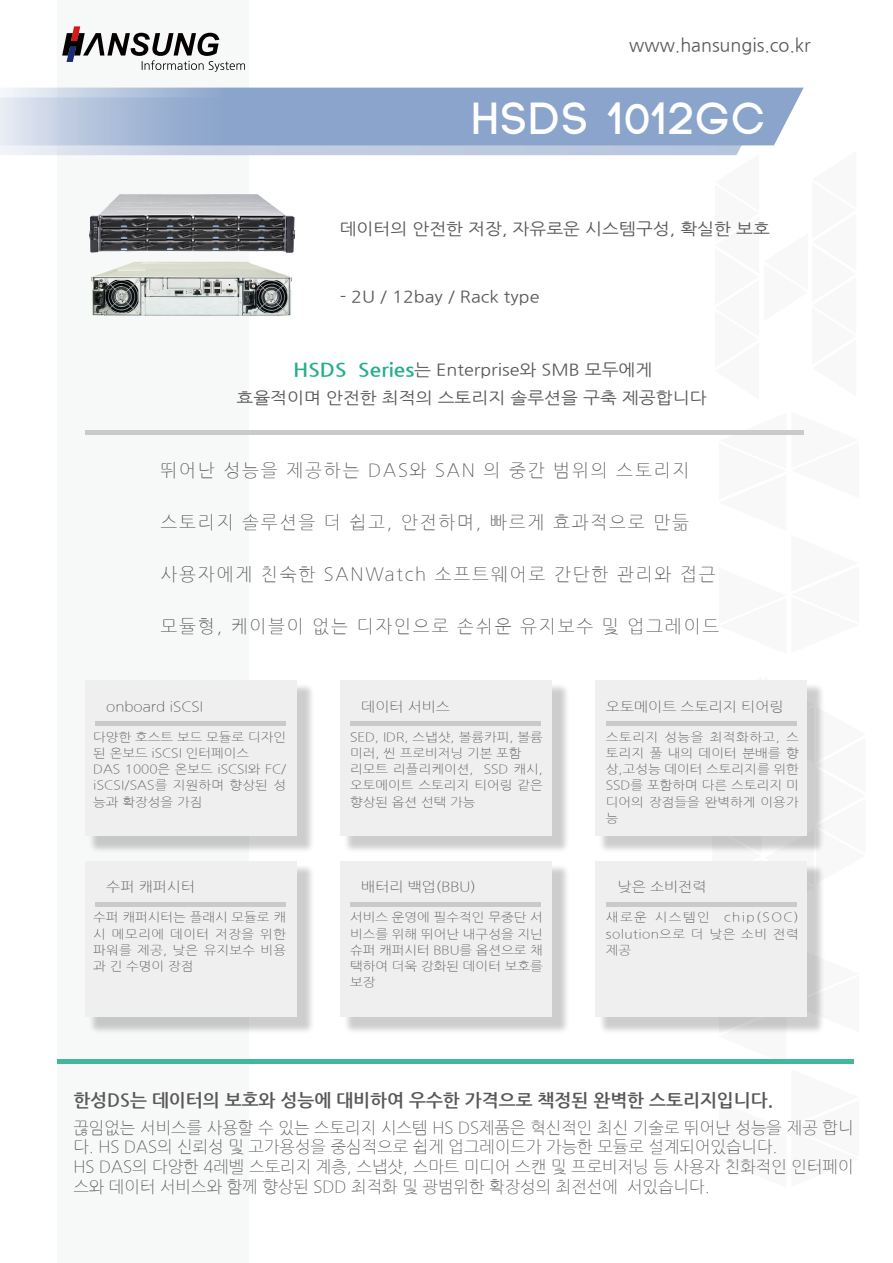
<style>
.page{position:relative;width:893px;height:1263px;background:#fff}
.page>*{position:absolute;margin:0;border:0;box-sizing:border-box;transform-origin:0 0}
.t1{font:700 45px "Code";letter-spacing:.075em;color:#fff}
.t2{font:300 18px "Nanum Gothic";letter-spacing:.1em;color:#595757}
.t3{font:700 18px "Nanum Gothic";color:#595757}
.t4{font:18px "Nanum Gothic";color:#595757}
.t5{font:300 16.5px/19.8px "Nanum Gothic";color:#595757}
.t6{font:16.2px/27.9px "Nanum Gothic";color:#595757;text-align:center;scale:1.11 1}
.t7{font:300 13.5px "Nanum Gothic";color:#595757;scale:1.11 1}
.t8{font:300 12.15px/16.2px "Nanum Gothic";color:#595757;text-align:justify;scale:1.11 1}
.s1{font-weight:700;font-size:18.9px;color:#24ae8d}
</style>
<div class="page">
<div style="left:57px;top:0;width:192px;height:1263px;background:#f7f8f8"></div>
<svg style="left:0;top:145px;width:774px;height:94px"></svg>
<svg style="left:0;top:88px;width:804px;height:57px;background:#97aed0"></svg>
<img style="left:90px;top:192px;width:204px;height:61px">
<img style="left:91px;top:261px;width:201px;height:55px">
<hr style="left:85px;top:431px;width:719px;height:4px;background:#c9caca">
<hr style="left:57px;top:1059px;width:797px;height:4px;background:#41b79b">
<div style="left:87px;top:683px;width:228px;height:171px;background:#000;opacity:.2"></div>
<div style="left:85px;top:680px;width:212px;height:156px;background:#efefef"></div>
<div style="left:87px;top:864px;width:228px;height:171px;background:#000;opacity:.2"></div>
<div style="left:85px;top:861px;width:212px;height:155px;background:#efefef"></div>
<div style="left:343px;top:683px;width:227px;height:171px;background:#000;opacity:.2"></div>
<div style="left:340px;top:680px;width:212px;height:156px;background:#efefef"></div>
<div style="left:343px;top:864px;width:227px;height:171px;background:#000;opacity:.2"></div>
<div style="left:340px;top:861px;width:212px;height:155px;background:#efefef"></div>
<div style="left:598px;top:683px;width:227px;height:171px;background:#000;opacity:.2"></div>
<div style="left:595px;top:680px;width:212px;height:156px;background:#efefef"></div>
<div style="left:598px;top:864px;width:227px;height:171px;background:#000;opacity:.2"></div>
<div style="left:595px;top:861px;width:212px;height:155px;background:#efefef"></div>
<hr style="left:95px;top:722px;width:191px;height:4px;background:#c9caca">
<div style="left:95px;top:902px;width:191px;height:5px;background:#c9caca"></div>
<hr style="left:350px;top:722px;width:191px;height:4px;background:#c9caca">
<div style="left:350px;top:902px;width:191px;height:5px;background:#c9caca"></div>
<hr style="left:606px;top:722px;width:190px;height:4px;background:#c9caca">
<div style="left:606px;top:902px;width:190px;height:5px;background:#c9caca"></div>
<svg style="left:62px;top:26px;width:183px;height:46px"></svg>
<h2 class="t4" style="left:629px;top:37px;width:183px">www.hansungis.co.kr</h2>
<h1 class="t1" style="left:473px;top:96px;width:293px">HSDS 1012GC</h1>
<h3 class="t6" style="left:340px;top:215px;width:389px">데이터의 안전한 저장, 자유로운 시스템구성, 확실한 보호</h3>
<h3 class="t6" style="left:340px;top:283px;width:182px">- 2U / 12bay / Rack type</h3>
<h3 class="t6" style="left:236px;top:356px;width:425px"><span class="s1">HSDS Series</span>는 Enterprise와 SMB 모두에게<br>효율적이며 안전한 최적의 스토리지 솔루션을 구축 제공합니다</h3>
<h2 class="t2" style="left:161px;top:462px;width:530px">뛰어난 성능을 제공하는 DAS와 SAN 의 중간 범위의 스토리지</h2>
<h2 class="t2" style="left:161px;top:514px;width:530px">스토리지 솔루션을 더 쉽고, 안전하며, 빠르게 효과적으로 만듦</h2>
<h2 class="t2" style="left:161px;top:565px;width:557px">사용자에게 친숙한 SANWatch 소프트웨어로 간단한 관리와 접근</h2>
<h2 class="t2" style="left:161px;top:617px;width:560px">모듈형, 케이블이 없는 디자인으로 손쉬운 유지보수 및 업그레이드</h2>
<p class="t7" style="left:106px;top:700px;width:89px">onboard iSCSI</p>
<p class="t7" style="left:361px;top:700px;width:82px">데이터 서비스</p>
<p class="t7" style="left:606px;top:700px;width:162px">오토메이트 스토리지 티어링</p>
<p class="t8" style="left:93px;top:729px;width:175px;text-align:left">다양한 호스트 보드 모듈로 디자인 된 온보드 iSCSI 인터페이스<br>DAS 1000은 온보드 iSCSI와 FC/ iSCSI/SAS를 지원하며 향상된 성 능과 확장성을 가짐</p>
<p class="t8" style="left:350px;top:729px;width:175px;text-align:left">SED, IDR, 스냅샷, 볼륨카피, 볼륨 미러, 씬 프로비저닝 기본 포함 리모트 리플리케이션, SSD 캐시, 오토메이트 스토리지 티어링 같은 향상된 옵션 선택 가능</p>
<p class="t8" style="left:606px;top:729px;width:175px">스토리지 성능을 최적화하고, 스 토리지 풀 내의 데이터 분배를 향 상,고성능 데이터 스토리지를 위한 SSD를 포함하며 다른 스토리지 미 디어의 장점들을 완벽하게 이용가 능</p>
<p class="t7" style="left:106px;top:880px;width:81px">수퍼 캐퍼시터</p>
<p class="t7" style="left:361px;top:880px;width:105px">배터리 백업(BBU)</p>
<p class="t7" style="left:618px;top:880px;width:82px">낮은 소비전력</p>
<p class="t8" style="left:93px;top:910px;width:175px">수퍼 캐퍼시터는 플래시 모듈로 캐 시 메모리에 데이터 저장을 위한 파워를 제공, 낮은 유지보수 비용 과 긴 수명이 장점</p>
<p class="t8" style="left:350px;top:910px;width:175px">서비스 운영에 필수적인 무중단 서 비스를 위해 뛰어난 내구성을 지닌 슈퍼 캐퍼시터 BBU를 옵션으로 채 택하여 더욱 강화된 데이터 보호를 보장</p>
<p class="t8" style="left:606px;top:910px;width:175px">새로운 시스템인 chip(SOC) solution으로 더 낮은 소비 전력 제공</p>
<h2 class="t3" style="left:73px;top:1092px;width:701px">한성DS는 데이터의 보호와 성능에 대비하여 우수한 가격으로 책정된 완벽한 스토리지입니다.</h2>
<h3 class="t5" style="left:73px;top:1118px;width:782px">끊임없는 서비스를 사용할 수 있는 스토리지 시스템 HS DS제품은 혁신적인 최신 기술로 뛰어난 성능을 제공 합니 다. HS DAS의 신뢰성 및 고가용성을 중심적으로 쉽게 업그레이드가 가능한 모듈로 설계되어있습니다.<br>HS DAS의 다양한 4레벨 스토리지 계층, 스냅샷, 스마트 미디어 스캔 및 프로비저닝 등 사용자 친화적인 인터페이 스와 데이터 서비스와 함께 향상된 SDD 최적화 및 광범위한 확장성의 최전선에 서있습니다.</h3>
</div>
